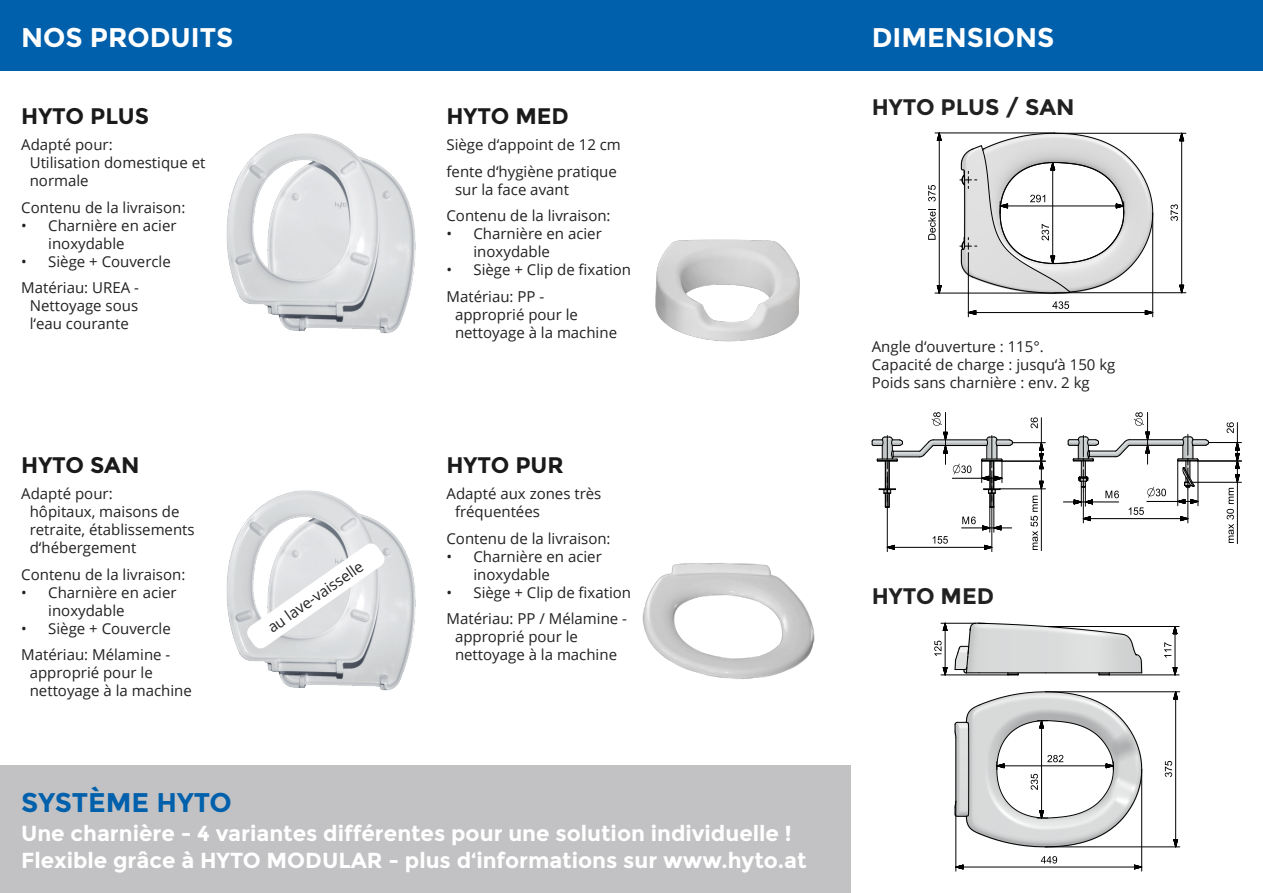
<style>
.page{position:relative;width:1263px;height:893px;background:#fff}
.page>*{position:absolute;margin:0;border:0;box-sizing:border-box;transform-origin:0 0}
.t1{font:700 27px "Montserrat";color:#fff}
.t2{font:700 27px "Montserrat";color:#0060ac}
.t3{font:700 22.5px "Montserrat";color:#1a1a1a}
.t4{font:700 22.5px "Montserrat";color:#212121}
.t5{font:700 21.75px/26.1px "Montserrat";color:#fff}
.t6{font:15px/18px "Open Sans";color:#212121}
</style>
<div class="page">
<div style="left:0;top:0;width:1263px;height:70px;background:#0060ac"></div>
<img style="left:655px;top:239px;width:145px;height:103px">
<img style="left:642px;top:563px;width:173px;height:116px">
<div style="left:0;top:766px;width:850px;height:127px;background:#c2c2c4"></div>
<img style="left:942px;top:622px;width:221px;height:53px">
<svg style="left:1164px;top:642px;width:7px;height:16px"></svg>
<svg style="left:934px;top:641px;width:8px;height:15px"></svg>
<svg style="left:954px;top:622px;width:188px;height:54px"></svg>
<svg style="left:942px;top:667px;width:6px;height:8px"></svg>
<svg style="left:942px;top:624px;width:6px;height:7px"></svg>
<hr style="left:945px;top:623px;width:1px;height:52px;background:#000001">
<hr style="left:941px;top:675px;width:67px;height:1px;background:#000001">
<hr style="left:941px;top:623px;width:34px;height:1px;background:#000001">
<svg style="left:1172px;top:667px;width:6px;height:8px"></svg>
<svg style="left:1172px;top:627px;width:6px;height:8px"></svg>
<hr style="left:1175px;top:626px;width:1px;height:49px;background:#000001">
<hr style="left:1109px;top:675px;width:70px;height:1px;background:#000001">
<hr style="left:1046px;top:626px;width:133px;height:1px;background:#000001">
<img style="left:947px;top:132px;width:223px;height:178px">
<svg style="left:928px;top:209px;width:8px;height:31px"></svg>
<svg style="left:928px;top:185px;width:8px;height:17px"></svg>
<svg style="left:1052px;top:301px;width:17px;height:8px"></svg>
<svg style="left:1170px;top:204px;width:8px;height:17px"></svg>
<svg style="left:1179px;top:285px;width:5px;height:7px"></svg>
<svg style="left:1179px;top:134px;width:5px;height:8px"></svg>
<hr style="left:1181px;top:133px;width:1px;height:160px;background:#000">
<hr style="left:1055px;top:292px;width:131px;height:1px;background:#000">
<hr style="left:1055px;top:133px;width:131px;height:1px;background:#000">
<svg style="left:1145px;top:310px;width:7px;height:5px"></svg>
<svg style="left:969px;top:310px;width:7px;height:5px"></svg>
<hr style="left:968px;top:312px;width:185px;height:1px;background:#000">
<hr style="left:1152px;top:213px;width:1px;height:104px;background:#000">
<hr style="left:968px;top:255px;width:1px;height:62px;background:#000">
<svg style="left:960px;top:133px;width:193px;height:161px"></svg>
<svg style="left:937px;top:285px;width:5px;height:8px"></svg>
<svg style="left:937px;top:132px;width:5px;height:9px"></svg>
<hr style="left:939px;top:133px;width:1px;height:160px;background:#000">
<hr style="left:935px;top:293px;width:120px;height:1px;background:#000">
<hr style="left:935px;top:133px;width:120px;height:1px;background:#000">
<svg style="left:1031px;top:496px;width:7px;height:54px"></svg>
<svg style="left:1030px;top:417px;width:8px;height:11px"></svg>
<svg style="left:932px;top:412px;width:10px;height:14px"></svg>
<hr style="left:945px;top:412px;width:1px;height:52px;background:#000">
<hr style="left:1041px;top:418px;width:1px;height:43px;background:#000">
<hr style="left:1012px;top:442px;width:33px;height:1px;background:#000">
<svg style="left:1039px;top:481px;width:5px;height:8px"></svg>
<svg style="left:1039px;top:442px;width:5px;height:27px"></svg>
<hr style="left:1041px;top:461px;width:1px;height:90px;background:#000">
<hr style="left:1000px;top:489px;width:45px;height:1px;background:#000">
<hr style="left:1001px;top:461px;width:44px;height:1px;background:#000">
<hr style="left:887px;top:495px;width:1px;height:57px;background:#000">
<hr style="left:991px;top:493px;width:1px;height:59px;background:#000">
<svg style="left:872px;top:432px;width:141px;height:118px"></svg>
<svg style="left:1226px;top:422px;width:8px;height:11px"></svg>
<hr style="left:1063px;top:502px;width:55px;height:1px;background:#000">
<hr style="left:1187px;top:489px;width:1px;height:34px;background:#000">
<hr style="left:1083px;top:491px;width:1px;height:32px;background:#000">
<hr style="left:1237px;top:461px;width:1px;height:83px;background:#000">
<hr style="left:1191px;top:482px;width:50px;height:1px;background:#000">
<svg style="left:1226px;top:443px;width:14px;height:100px"></svg>
<hr style="left:1237px;top:423px;width:1px;height:38px;background:#000">
<hr style="left:1197px;top:461px;width:44px;height:1px;background:#000">
<hr style="left:1208px;top:442px;width:33px;height:1px;background:#000">
<svg style="left:1067px;top:412px;width:142px;height:109px"></svg>
<img style="left:956px;top:692px;width:207px;height:174px">
<svg style="left:1165px;top:761px;width:7px;height:16px"></svg>
<svg style="left:1041px;top:856px;width:16px;height:7px"></svg>
<svg style="left:956px;top:864px;width:8px;height:6px"></svg>
<svg style="left:1134px;top:864px;width:7px;height:6px"></svg>
<hr style="left:956px;top:867px;width:186px;height:1px;background:#000001">
<hr style="left:955px;top:801px;width:1px;height:70px;background:#000001">
<hr style="left:1141px;top:769px;width:1px;height:102px;background:#000001">
<svg style="left:954px;top:691px;width:188px;height:157px"></svg>
<svg style="left:1173px;top:839px;width:5px;height:8px"></svg>
<svg style="left:1173px;top:692px;width:5px;height:8px"></svg>
<hr style="left:1175px;top:692px;width:1px;height:155px;background:#000001">
<hr style="left:1046px;top:847px;width:134px;height:1px;background:#000001">
<hr style="left:1046px;top:691px;width:134px;height:1px;background:#000001">
<img style="left:226px;top:133px;width:190px;height:201px">
<img style="left:226px;top:490px;width:190px;height:201px">
<svg style="left:244px;top:540px;width:144px;height:112px"></svg>
<p class="t1" style="left:21px;top:22px;width:213px">NOS PRODUITS</p>
<p class="t3" style="left:21px;top:103px;width:129px">HYTO PLUS</p>
<p class="t6" style="left:30px;top:136px;width:177px;text-indent:-9px">Adapté pour:<br>Utilisation domestique et normale</p>
<p class="t6" style="left:21px;top:198px;width:166px">Contenu de la livraison:</p>
<p class="t6" style="left:48px;top:216px;width:130px;text-indent:-27px">• Charnière en acier inoxydable</p>
<p class="t6" style="left:21px;top:248px;width:151px;line-height:26.5px">• Siège + Couvercle<br>Matériau: UREA -</p>
<p class="t6" style="left:30px;top:297px;width:110px">Nettoyage sous l‘eau courante</p>
<p class="t3" style="left:21px;top:451px;width:120px">HYTO SAN</p>
<p class="t6" style="left:30px;top:484px;width:166px;text-indent:-9px">Adapté pour:<br>hôpitaux, maisons de retraite, établissements d‘hébergement</p>
<p class="t6" style="left:21px;top:565px;width:166px">Contenu de la livraison:</p>
<p class="t6" style="left:48px;top:583px;width:130px;text-indent:-27px">• Charnière en acier inoxydable</p>
<p class="t6" style="left:21px;top:614px;width:151px;line-height:26.5px">• Siège + Couvercle<br>Matériau: Mélamine -</p>
<p class="t6" style="left:30px;top:663px;width:164px">approprié pour le nettoyage à la machine</p>
<p class="t6" style="left:264px;top:621px;width:114px;rotate:-35deg">au lave-vaisselle</p>
<p class="t3" style="left:446px;top:103px;width:124px">HYTO MED</p>
<p class="t6" style="left:446px;top:131px;width:176px;line-height:26.5px">Siège d‘appoint de 12 cm fente d‘hygiène pratique</p>
<p class="t6" style="left:446px;top:176px;width:166px;line-height:26.5px;text-indent:9px">sur la face avant<br>Contenu de la livraison:</p>
<p class="t6" style="left:473px;top:225px;width:130px;text-indent:-27px">• Charnière en acier inoxydable</p>
<p class="t6" style="left:446px;top:256px;width:186px;line-height:26.5px">• Siège + Clip de fixation<br>Matériau: PP -</p>
<p class="t6" style="left:455px;top:305px;width:164px">approprié pour le nettoyage à la machine</p>
<p class="t3" style="left:446px;top:451px;width:119px">HYTO PUR</p>
<p class="t6" style="left:455px;top:484px;width:148px;text-indent:-9px">Adapté aux zones très fréquentées</p>
<p class="t6" style="left:446px;top:529px;width:166px">Contenu de la livraison:</p>
<p class="t6" style="left:473px;top:547px;width:130px;text-indent:-27px">• Charnière en acier inoxydable</p>
<p class="t6" style="left:446px;top:578px;width:186px;line-height:26.5px">• Siège + Clip de fixation<br>Matériau: PP / Mélamine -</p>
<p class="t6" style="left:455px;top:627px;width:164px">approprié pour le nettoyage à la machine</p>
<p class="t2" style="left:21px;top:786px;width:212px">SYSTÈME HYTO</p>
<p class="t5" style="left:21px;top:821px;width:787px">Une charnière - 4 variantes différentes pour une solution individuelle !<br>Flexible grâce à HYTO MODULAR - plus d‘informations sur www.hyto.at</p>
<p class="t1" style="left:872px;top:22px;width:184px">DIMENSIONS</p>
<p class="t4" style="left:872px;top:94px;width:204px">HYTO PLUS / SAN</p>
<p class="t6" style="left:872px;top:337px;width:245px">Angle d‘ouverture : 115°.<br>Capacité de charge : jusqu‘à 150 kg<br>Poids sans charnière : env. 2 kg</p>
<p class="t4" style="left:872px;top:583px;width:124px">HYTO MED</p>
</div>
